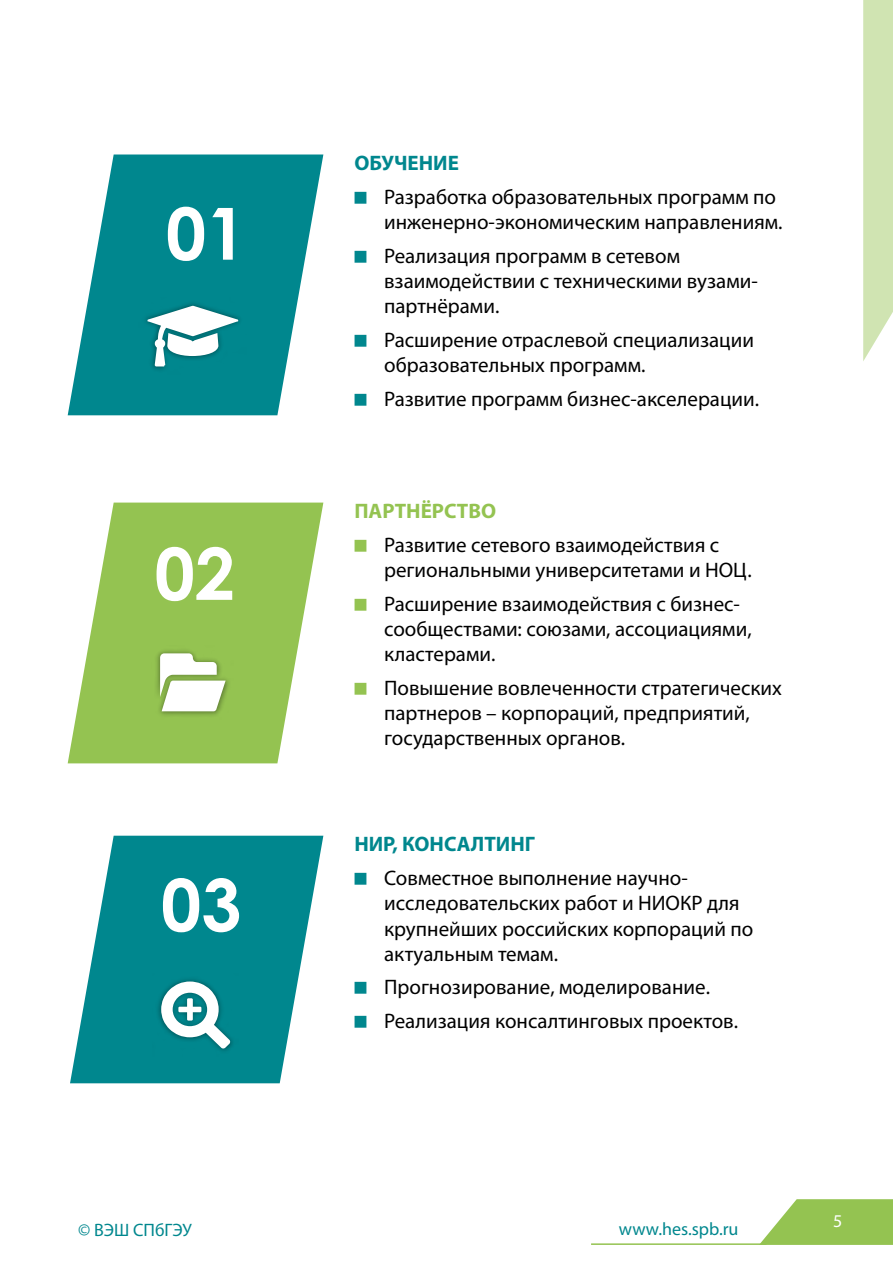
<style>
.page{position:relative;width:893px;height:1263px;background:#fff}
.page>*{position:absolute;margin:0;border:0;box-sizing:border-box;transform-origin:0 0}
.t1{font:700 72px "Century Gothic";color:#fff}
.t2{font:21px/25.2px "Myriad Pro";color:#000}
.t3{font:700 21px "Myriad Pro";color:#00878e}
.t4{font:700 21px "Myriad Pro";color:#94c351}
.t5{font:18px "Myriad Pro";color:#00878e}
.t6{font:18px "Myriad Pro";color:#fff}
</style>
<div class="page">
<svg style="left:760px;top:1199px;width:133px;height:46px;background:#a2cb69"></svg>
<svg style="left:863px;top:0;width:30px;height:361px;background:#d3e6b8"></svg>
<hr style="left:591px;top:1243px;width:175px;height:2px;background:#94c351">
<svg style="left:68px;top:154px;width:255px;height:261px;fill:#00878e"></svg>
<div style="left:139px;top:298px;width:108px;height:77px;background:#00878e"></div>
<svg style="left:147px;top:306px;width:91px;height:60px"></svg>
<svg style="left:68px;top:503px;width:255px;height:260px;fill:#94c351"></svg>
<img style="left:152px;top:645px;width:82px;height:74px">
<svg style="left:160px;top:653px;width:66px;height:58px"></svg>
<svg style="left:70px;top:836px;width:253px;height:247px;fill:#00878e"></svg>
<div style="left:153px;top:973px;width:85px;height:84px;background:#00878e"></div>
<svg style="left:161px;top:981px;width:69px;height:67px"></svg>
<h1 class="t1" style="left:166px;top:179px;width:82px">01</h1>
<h1 class="t1" style="left:155px;top:519px;width:82px">02</h1>
<h1 class="t1" style="left:161px;top:850px;width:82px">03</h1>
<p class="t3" style="left:354px;top:149px;width:106px">ОБУЧЕНИЕ</p>
<p class="t2" style="left:384px;top:184px;width:400px">Разработка образовательных программ по инженерно-экономическим направлениям.</p>
<p class="t2" style="left:384px;top:243px;width:375px">Реализация программ в сетевом взаимодействии с техническими вузами&shy;партнёрами.</p>
<p class="t2" style="left:384px;top:327px;width:371px">Расширение отраслевой специализации образовательных программ.</p>
<p class="t2" style="left:384px;top:386px;width:377px">Развитие программ бизнес-акселерации.</p>
<p class="t4" style="left:354px;top:497px;width:143px">ПАРТНЁРСТВО</p>
<p class="t2" style="left:384px;top:532px;width:369px">Развитие сетевого взаимодействия с региональными университетами и НОЦ.</p>
<p class="t2" style="left:384px;top:591px;width:369px">Расширение взаимодействия с бизнес&shy;сообществами: союзами, ассоциациями, кластерами.</p>
<p class="t2" style="left:384px;top:675px;width:399px">Повышение вовлеченности стратегических партнеров – корпораций, предприятий, государственных органов.</p>
<p class="t3" style="left:354px;top:831px;width:182px">НИР, КОНСАЛТИНГ</p>
<p class="t2" style="left:384px;top:865px;width:371px">Совместное выполнение научно&shy;исследовательских работ и НИОКР для крупнейших российских корпораций по актуальным темам.</p>
<p class="t2" style="left:384px;top:970px;width:355px;line-height:33.8px">Прогнозирование, моделирование.<br>Реализация консалтинговых проектов.</p>
<p class="t5" style="left:78px;top:1218px;width:115px">© ВЭШ СПбГЭУ</p>
<p class="t5" style="left:619px;top:1218px;width:121px">www.hes.spb.ru</p>
<p class="t6" style="left:833px;top:1210px;width:11px">5</p>
</div>
